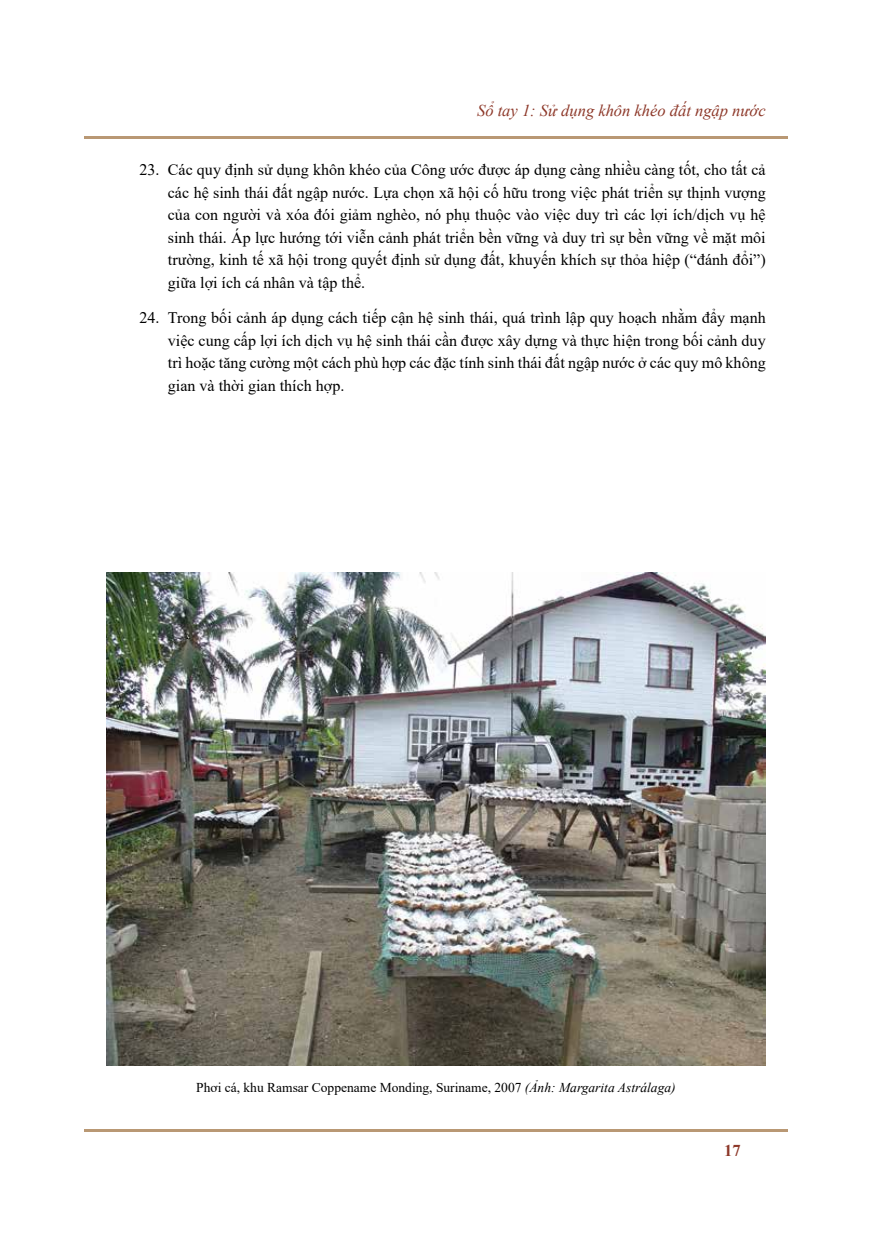
<style>
.page{position:relative;width:872px;height:1255px;background:#fff}
.page>*{position:absolute;margin:0;border:0;box-sizing:border-box;transform-origin:0 0}
.t1{font:italic 16.5px "Times New Roman";color:#8d3829}
.t2{font:700 16.5px "Times New Roman";color:#8d3829}
.t3{font:16.05px/22.5px "Times New Roman";color:#000;text-align:justify}
.t4{font:13.5px "Times New Roman";color:#000}
.s1{font-style:italic}
</style>
<div class="page">
<hr style="left:84px;top:136px;width:704px;height:3px;background:#b99874">
<hr style="left:84px;top:1128px;width:704px;height:3px;background:#b99874">
<img style="left:106px;top:572px;width:659px;height:493px">
<p class="t1" style="left:477px;top:99px;width:290px">Sổ tay 1: Sử dụng khôn khéo đất ngập nước</p>
<p class="t3" style="left:168px;top:158px;width:599px;text-indent:-29px">23. Các quy định sử dụng khôn khéo của Công ước được áp dụng càng nhiều càng tốt, cho tất cả các hệ sinh thái đất ngập nước. Lựa chọn xã hội cố hữu trong việc phát triển sự thịnh vượng của con người và xóa đói giảm nghèo, nó phụ thuộc vào việc duy trì các lợi ích/dịch vụ hệ sinh thái. Áp lực hướng tới viễn cảnh phát triển bền vững và duy trì sự bền vững về mặt môi trường, kinh tế xã hội trong quyết định sử dụng đất, khuyến khích sự thỏa hiệp (“đánh đổi”) giữa lợi ích cá nhân và tập thể.</p>
<p class="t3" style="left:168px;top:306px;width:599px;text-indent:-29px">24. Trong bối cảnh áp dụng cách tiếp cận hệ sinh thái, quá trình lập quy hoạch nhằm đẩy mạnh việc cung cấp lợi ích dịch vụ hệ sinh thái cần được xây dựng và thực hiện trong bối cảnh duy trì hoặc tăng cường một cách phù hợp các đặc tính sinh thái đất ngập nước ở các quy mô không gian và thời gian thích hợp.</p>
<p class="t4" style="left:196px;top:1077px;width:481px">Phơi cá, khu Ramsar Coppename Monding, Suriname, 2007 <span class="s1">(Ảnh: Margarita Astrálaga)</span></p>
<p class="t2" style="left:724px;top:1138px;width:18px">17</p>
</div>
